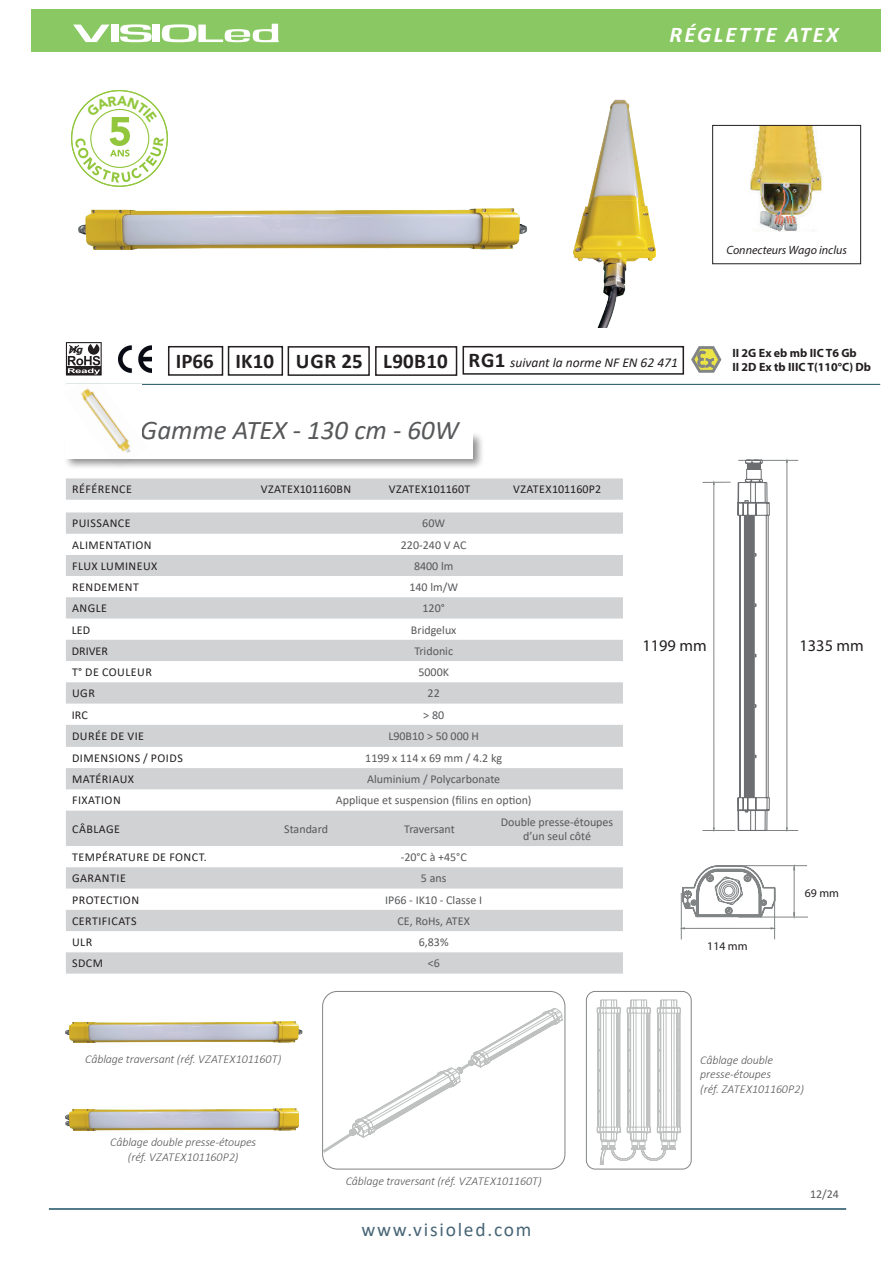
<style>
.page{position:relative;width:893px;height:1263px;background:#fff}
.page>*{position:absolute;margin:0;border:0;box-sizing:border-box;transform-origin:0 0}
.t1{font:italic 27px "Calibri";color:#57585a}
.t2{font:italic 700 22.5px "Calibri";letter-spacing:.1em;color:#fff}
.t3{font:700 21px "Calibri";color:#231f20}
.t4{font:700 21px "Calibri";letter-spacing:.02em;color:#231f20}
.t5{font:19.5px "Calibri";letter-spacing:.09em;color:#476576}
.t6{font:16.35px "Myriad Pro";color:#231f20}
.t7{font:italic 13.5px "Calibri";color:#231f20}
.t8{font:12px/14.4px "Calibri";color:#57585a;text-align:center}
.t9{font:12px "Calibri";letter-spacing:.04em;color:#231f20}
.t10{font:italic 300 12px/14.4px "Calibri";letter-spacing:-.01em;color:#57585a}
.t11{font:700 12px "Myriad Pro";color:#231f20}
.t12{font:12px "Calibri";letter-spacing:.02em;color:#231f20}
.t13{font:italic 12px "Myriad Pro";color:#231f20}
.t14{font:12px "Calibri";letter-spacing:.01em;color:#231f20}
.t15{font:11.85px "Myriad Pro";color:#231f20}
.t16{font:italic 700 9.45px "Verdana";color:#231f20}
</style>
<div class="page">
<img style="left:750px;top:127px;width:72px;height:104px">
<hr style="left:49px;top:1208px;width:797px;height:2px;background:#1d4f62">
<hr style="left:66px;top:384px;width:814px;height:1px;background:#1d4f62">
<div style="left:31px;top:10px;width:849px;height:42px;background:#8ac863"></div>
<div style="left:63px;top:431px;width:422px;height:39px;background:#231f20;opacity:.5"></div>
<div style="left:66px;top:434px;width:407px;height:24px;background:#fff"></div>
<div style="left:140px;top:418px;width:333px;height:28px;background:#fff"></div>
<svg style="left:66px;top:478px;width:557px;height:495px;fill:#d1d2d4"></svg>
<div style="left:111px;top:25px;width:8px;height:17px;background:#fff"></div>
<svg style="left:120px;top:24px;width:32px;height:18px"></svg>
<div style="left:153px;top:25px;width:7px;height:17px;background:#fff"></div>
<svg style="left:162px;top:24px;width:117px;height:18px"></svg>
<svg style="left:73px;top:24px;width:37px;height:18px"></svg>
<img style="left:118px;top:345px;width:34px;height:29px">
<svg style="left:66px;top:342px;width:36px;height:30px"></svg>
<div style="left:228px;top:346px;width:55px;height:30px;border:2px solid #231f20"></div>
<div style="left:288px;top:346px;width:82px;height:30px;border:2px solid #231f20"></div>
<div style="left:168px;top:346px;width:55px;height:30px;border:2px solid #231f20"></div>
<div style="left:712px;top:125px;width:149px;height:139px;border:1px solid #231f20"></div>
<svg style="left:691px;top:346px;width:30px;height:26px"></svg>
<img style="left:63px;top:372px;width:84px;height:97px">
<div style="left:375px;top:346px;width:82px;height:30px;border:2px solid #231f20"></div>
<div style="left:463px;top:346px;width:221px;height:29px;border:2px solid #231f20"></div>
<hr style="left:738px;top:460px;width:60px;height:1px;background:#818485">
<hr style="left:738px;top:830px;width:60px;height:1px;background:#818485">
<hr style="left:787px;top:462px;width:1px;height:366px;background:#818485">
<hr style="left:702px;top:830px;width:33px;height:1px;background:#818485">
<hr style="left:714px;top:484px;width:1px;height:344px;background:#818485">
<svg style="left:737px;top:460px;width:33px;height:371px"></svg>
<svg style="left:702px;top:482px;width:29px;height:3px"></svg>
<hr style="left:738px;top:917px;width:70px;height:1px;background:#818485">
<hr style="left:739px;top:865px;width:68px;height:1px;background:#818485">
<svg style="left:680px;top:865px;width:115px;height:75px"></svg>
<svg style="left:324px;top:1008px;width:238px;height:144px"></svg>
<div style="left:322px;top:991px;width:243px;height:178px;border:1px solid #818485;border-radius:15px"></div>
<svg style="left:597px;top:1000px;width:84px;height:165px"></svg>
<div style="left:586px;top:991px;width:106px;height:178px;border:1px solid #818485;border-radius:9px"></div>
<img style="left:78px;top:209px;width:450px;height:41px">
<img style="left:573px;top:99px;width:83px;height:228px">
<img style="left:66px;top:1021px;width:237px;height:22px">
<img style="left:66px;top:1109px;width:233px;height:21px">
<svg style="left:75px;top:95px;width:89px;height:88px"></svg>
<h2 class="t2" style="left:669px;top:18px;width:170px">RÉGLETTE ATEX</h2>
<p class="t16" style="left:69px;top:342px;width:16px">Hg</p>
<p class="t13" style="left:726px;top:242px;width:122px">Connecteurs Wago inclus</p>
<h3 class="t3" style="left:176px;top:346px;width:40px">IP66</h3>
<h3 class="t3" style="left:236px;top:346px;width:129px">IK10 UGR 25</h3>
<p class="t11" style="left:732px;top:345px;width:126px">II 2G Ex eb mb IIC T6 Gb</p>
<h3 class="t4" style="left:383px;top:346px;width:124px">L90B10 RG1</h3>
<p class="t11" style="left:732px;top:359px;width:140px">II 2D Ex tb IIIC T(110°C) Db</p>
<p class="t7" style="left:510px;top:353px;width:169px">suivant la norme NF EN 62 471</p>
<h1 class="t1" style="left:140px;top:411px;width:320px">Gamme ATEX - 130 cm - 60W</h1>
<p class="t9" style="left:72px;top:481px;width:61px">RÉFÉRENCE</p>
<p class="t12" style="left:261px;top:481px;width:92px">VZATEX101160BN</p>
<p class="t14" style="left:389px;top:481px;width:83px">VZATEX101160T</p>
<p class="t12" style="left:513px;top:481px;width:90px">VZATEX101160P2</p>
<p class="t9" style="left:72px;top:515px;width:60px">PUISSANCE</p>
<p class="t8" style="left:422px;top:516px;width:24px">60W</p>
<p class="t9" style="left:72px;top:536px;width:81px">ALIMENTATION</p>
<p class="t8" style="left:401px;top:537px;width:67px">220-240 V AC</p>
<p class="t9" style="left:72px;top:558px;width:87px">FLUX LUMINEUX</p>
<p class="t8" style="left:414px;top:558px;width:41px">8400 lm</p>
<p class="t9" style="left:72px;top:579px;width:68px">RENDEMENT</p>
<p class="t8" style="left:409px;top:579px;width:50px">140 lm/W</p>
<p class="t9" style="left:72px;top:600px;width:37px">ANGLE</p>
<p class="t8" style="left:423px;top:601px;width:24px">120°</p>
<p class="t9" style="left:72px;top:621px;width:20px">LED</p>
<p class="t8" style="left:411px;top:622px;width:47px">Bridgelux</p>
<p class="t9" style="left:72px;top:642px;width:38px">DRIVER</p>
<p class="t8" style="left:414px;top:643px;width:40px">Tridonic</p>
<p class="t9" style="left:72px;top:664px;width:81px">T° DE COULEUR</p>
<p class="t8" style="left:418px;top:665px;width:32px">5000K</p>
<p class="t9" style="left:72px;top:685px;width:24px">UGR</p>
<p class="t8" style="left:428px;top:686px;width:14px">22</p>
<p class="t9" style="left:72px;top:706px;width:17px">IRC</p>
<p class="t8" style="left:423px;top:707px;width:22px">&gt; 80</p>
<p class="t9" style="left:72px;top:728px;width:73px">DURÉE DE VIE</p>
<p class="t8" style="left:388px;top:729px;width:92px">L90B10 &gt; 50 000 H</p>
<p class="t9" style="left:72px;top:749px;width:112px">DIMENSIONS / POIDS</p>
<p class="t8" style="left:365px;top:750px;width:138px">1199 x 114 x 69 mm / 4.2 kg</p>
<p class="t9" style="left:72px;top:771px;width:63px">MATÉRIAUX</p>
<p class="t8" style="left:367px;top:772px;width:135px">Aluminium / Polycarbonate</p>
<p class="t9" style="left:72px;top:792px;width:50px">FIXATION</p>
<p class="t8" style="left:336px;top:793px;width:197px">Applique et suspension (filins en option)</p>
<p class="t9" style="left:72px;top:820px;width:50px">CÂBLAGE</p>
<p class="t8" style="left:284px;top:821px;width:45px">Standard</p>
<p class="t8" style="left:404px;top:821px;width:52px">Traversant</p>
<p class="t8" style="left:501px;top:814px;width:114px">Double presse-étoupes d’un seul côté</p>
<p class="t9" style="left:72px;top:849px;width:136px">TEMPÉRATURE DE FONCT.</p>
<p class="t8" style="left:401px;top:849px;width:68px">-20°C à +45°C</p>
<p class="t9" style="left:72px;top:870px;width:55px">GARANTIE</p>
<p class="t8" style="left:421px;top:871px;width:27px">5 ans</p>
<p class="t9" style="left:72px;top:891px;width:69px">PROTECTION</p>
<p class="t8" style="left:385px;top:892px;width:99px">IP66 - IK10 - Classe I</p>
<p class="t9" style="left:72px;top:912px;width:66px">CERTIFICATS</p>
<p class="t8" style="left:397px;top:913px;width:74px">CE, RoHs, ATEX</p>
<p class="t9" style="left:72px;top:934px;width:22px">ULR</p>
<p class="t8" style="left:419px;top:935px;width:31px">6,83%</p>
<p class="t9" style="left:72px;top:955px;width:32px">SDCM</p>
<p class="t8" style="left:428px;top:956px;width:14px">&lt;6</p>
<h3 class="t6" style="left:642px;top:635px;width:66px">1199 mm</h3>
<h3 class="t6" style="left:799px;top:635px;width:66px">1335 mm</h3>
<p class="t15" style="left:707px;top:939px;width:42px">114 mm</p>
<p class="t15" style="left:805px;top:886px;width:36px">69 mm</p>
<p class="t10" style="left:85px;top:1052px;width:197px">Câblage traversant (réf. VZATEX101160T)</p>
<p class="t10" style="left:110px;top:1135px;width:147px;text-align:center">Câblage double presse-étoupes (réf. VZATEX101160P2)</p>
<p class="t10" style="left:346px;top:1174px;width:197px">Câblage traversant (réf. VZATEX101160T)</p>
<h3 class="t5" style="left:361px;top:1216px;width:172px">www.visioled.com</h3>
<p class="t10" style="left:700px;top:1052px;width:105px">Câblage double presse-étoupes<br>(réf. ZATEX101160P2)</p>
<p class="t8" style="left:810px;top:1187px;width:30px">12/24</p>
</div>
